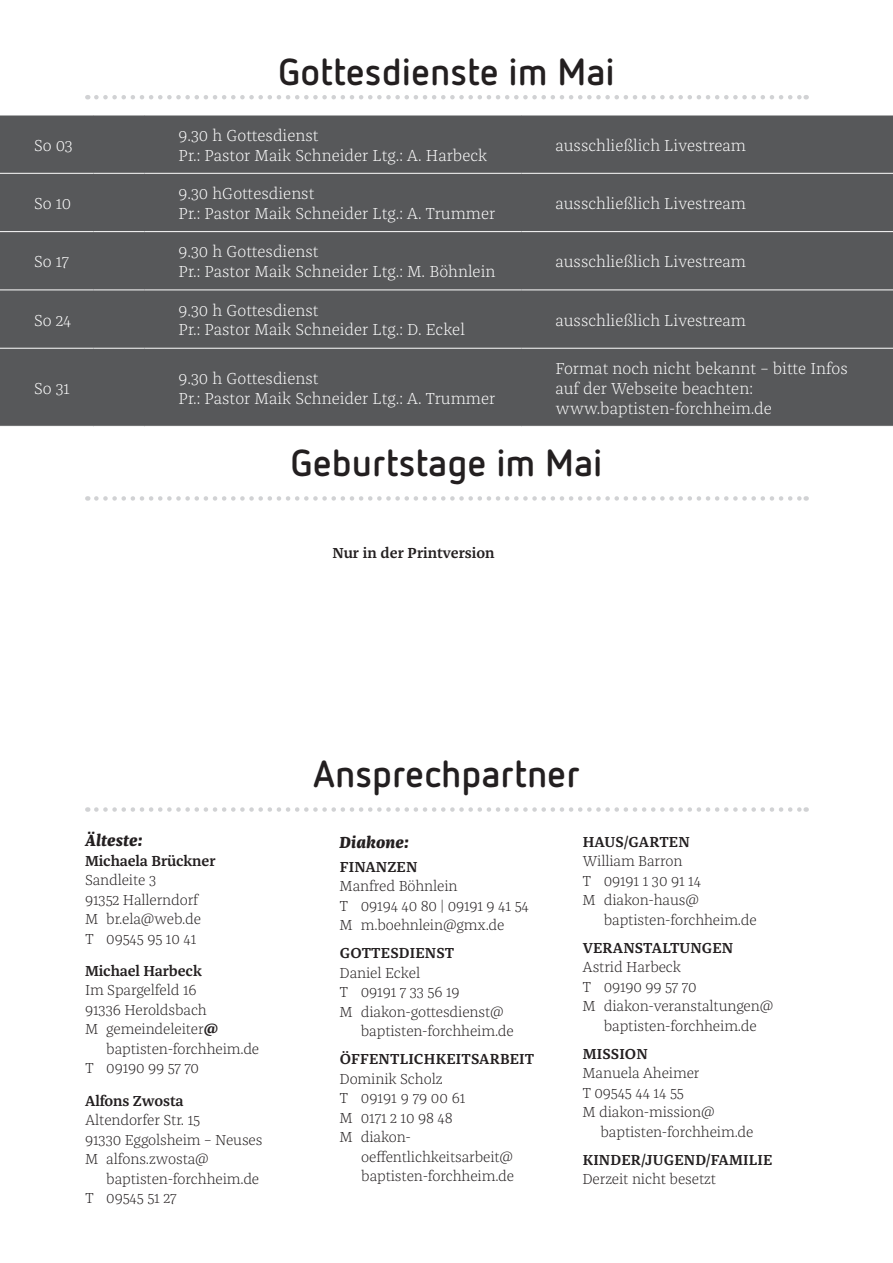
<style>
.page{position:relative;width:893px;height:1263px;background:#fff}
.page>*{position:absolute;margin:0;border:0;box-sizing:border-box;transform-origin:0 0}
.Überschrift{font:700 37.5px "Netto OT";color:#231f20}
.Tabellentext_weiß{font:300 16.5px "Franziska OT";color:#fff}
.Textüberschrift_I{font:italic 800 16.5px "Franziska OT";letter-spacing:.01em;color:#231f20}
.Textabsatz{font:300 15px/19.5px "Franziska OT";letter-spacing:-.01em;color:#231f20}
.Textüberschrift_II{font:600 15px "Franziska OT";letter-spacing:.01em;color:#231f20}
.Textabsatz-2{font:600 15px "Franziska OT";letter-spacing:-.01em;color:#231f20}
.s1{font-weight:600}
</style>
<div class="page">
<svg style="left:96px;top:807px;width:711px;height:5px"></svg>
<svg style="left:96px;top:496px;width:711px;height:5px"></svg>
<svg style="left:96px;top:95px;width:711px;height:4px"></svg>
<div style="left:0;top:116px;width:893px;height:310px;background:#57585a"></div>
<hr style="left:0;top:173px;width:94px;height:1px;background:#fff">
<hr style="left:94px;top:173px;width:51px;height:1px;background:#fff">
<hr style="left:145px;top:173px;width:376px;height:1px;background:#fff">
<hr style="left:521px;top:173px;width:372px;height:1px;background:#fff">
<hr style="left:0;top:231px;width:94px;height:1px;background:#fff">
<hr style="left:94px;top:231px;width:51px;height:1px;background:#fff">
<hr style="left:145px;top:231px;width:376px;height:1px;background:#fff">
<hr style="left:521px;top:231px;width:372px;height:1px;background:#fff">
<hr style="left:0;top:290px;width:94px;height:1px;background:#fff">
<hr style="left:94px;top:290px;width:51px;height:1px;background:#fff">
<hr style="left:145px;top:290px;width:376px;height:1px;background:#fff">
<hr style="left:521px;top:290px;width:372px;height:1px;background:#fff">
<hr style="left:0;top:348px;width:94px;height:1px;background:#fff">
<hr style="left:94px;top:348px;width:51px;height:1px;background:#fff">
<hr style="left:145px;top:348px;width:376px;height:1px;background:#fff">
<hr style="left:521px;top:348px;width:372px;height:1px;background:#fff">
<p class="Überschrift" style="left:278px;top:48px;width:338px">Gottesdienste im Mai</p>
<p class="Tabellentext_weiß" style="left:34px;top:136px;width:40px">So 03</p>
<p class="Tabellentext_weiß" style="left:179px;top:126px;width:142px">9.30 h Gottesdienst</p>
<p class="Tabellentext_weiß" style="left:179px;top:146px;width:310px">Pr.: Pastor Maik Schneider Ltg.: A. Harbeck</p>
<p class="Tabellentext_weiß" style="left:555px;top:136px;width:192px">ausschließlich Livestream</p>
<p class="Tabellentext_weiß" style="left:34px;top:194px;width:39px">So 10</p>
<p class="Tabellentext_weiß" style="left:179px;top:184px;width:137px">9.30 hGottesdienst</p>
<p class="Tabellentext_weiß" style="left:179px;top:204px;width:318px">Pr.: Pastor Maik Schneider Ltg.: A. Trummer</p>
<p class="Tabellentext_weiß" style="left:555px;top:194px;width:192px">ausschließlich Livestream</p>
<p class="Tabellentext_weiß" style="left:34px;top:252px;width:37px">So 17</p>
<p class="Tabellentext_weiß" style="left:179px;top:242px;width:142px">9.30 h Gottesdienst</p>
<p class="Tabellentext_weiß" style="left:179px;top:262px;width:318px">Pr.: Pastor Maik Schneider Ltg.: M. Böhnlein</p>
<p class="Tabellentext_weiß" style="left:555px;top:252px;width:192px">ausschließlich Livestream</p>
<p class="Tabellentext_weiß" style="left:34px;top:311px;width:39px">So 24</p>
<p class="Tabellentext_weiß" style="left:179px;top:301px;width:142px">9.30 h Gottesdienst</p>
<p class="Tabellentext_weiß" style="left:179px;top:320px;width:288px">Pr.: Pastor Maik Schneider Ltg.: D. Eckel</p>
<p class="Tabellentext_weiß" style="left:555px;top:311px;width:192px">ausschließlich Livestream</p>
<p class="Tabellentext_weiß" style="left:34px;top:379px;width:37px">So 31</p>
<p class="Tabellentext_weiß" style="left:179px;top:369px;width:142px">9.30 h Gottesdienst</p>
<p class="Tabellentext_weiß" style="left:179px;top:389px;width:318px">Pr.: Pastor Maik Schneider Ltg.: A. Trummer</p>
<p class="Tabellentext_weiß" style="left:555px;top:359px;width:294px">Format noch nicht bekannt – bitte Infos</p>
<p class="Tabellentext_weiß" style="left:555px;top:379px;width:199px">auf der Webseite beachten:</p>
<p class="Tabellentext_weiß" style="left:555px;top:399px;width:218px">www.baptisten-forchheim.de</p>
<p class="Überschrift" style="left:290px;top:439px;width:313px">Geburtstage im Mai</p>
<p class="Textabsatz-2" style="left:332px;top:544px;width:164px">Nur in der Printversion</p>
<p class="Textüberschrift_I" style="left:85px;top:831px;width:59px">Älteste:</p>
<p class="Textabsatz" style="left:85px;top:851px;width:132px"><span class="s1">Michaela Brückner<br></span>Sandleite 3<br>91352 Hallerndorf<br>M br.ela@web.de<br>T 09545 95 10 41</p>
<p class="Textabsatz-2" style="left:85px;top:962px;width:118px">Michael Harbeck</p>
<p class="Textabsatz" style="left:85px;top:981px;width:113px">Im Spargelfeld 16</p>
<p class="Textabsatz" style="left:85px;top:1000px;width:123px">91336 Heroldsbach</p>
<p class="Textabsatz" style="left:85px;top:1020px;width:134px">M gemeindeleiter<span class="s1">@</span></p>
<p class="Textabsatz" style="left:106px;top:1039px;width:154px">baptisten-forchheim.de</p>
<p class="Textabsatz" style="left:85px;top:1059px;width:115px">T 09190 99 57 70</p>
<p class="Textabsatz-2" style="left:85px;top:1092px;width:100px">Alfons Zwosta</p>
<p class="Textabsatz" style="left:85px;top:1111px;width:117px">Altendorfer Str. 15</p>
<p class="Textabsatz" style="left:85px;top:1130px;width:179px">91330 Eggolsheim – Neuses</p>
<p class="Textabsatz" style="left:85px;top:1150px;width:125px">M alfons.zwosta@</p>
<p class="Textabsatz" style="left:106px;top:1169px;width:154px">baptisten-forchheim.de</p>
<p class="Textabsatz" style="left:85px;top:1189px;width:93px">T 09545 51 27</p>
<p class="Überschrift" style="left:313px;top:750px;width:268px">Ansprechpartner</p>
<p class="Textüberschrift_I" style="left:340px;top:832px;width:71px">Diakone:</p>
<p class="Textüberschrift_II" style="left:340px;top:858px;width:79px">FINANZEN</p>
<p class="Textabsatz" style="left:340px;top:877px;width:191px">Manfred Böhnlein<br>T 09194 40 80 | 09191 9 41 54<br>M m.boehnlein@gmx.de</p>
<p class="Textüberschrift_II" style="left:340px;top:944px;width:116px">GOTTESDIENST</p>
<p class="Textabsatz" style="left:340px;top:963px;width:82px">Daniel Eckel</p>
<p class="Textabsatz" style="left:340px;top:983px;width:122px">T 09191 7 33 56 19</p>
<p class="Textabsatz" style="left:340px;top:1002px;width:166px">M diakon-gottesdienst@</p>
<p class="Textabsatz" style="left:361px;top:1022px;width:154px">baptisten-forchheim.de</p>
<p class="Textüberschrift_II" style="left:340px;top:1050px;width:196px">ÖFFENTLICHKEITSARBEIT</p>
<p class="Textabsatz" style="left:340px;top:1069px;width:104px">Dominik Scholz</p>
<p class="Textabsatz" style="left:340px;top:1089px;width:128px">T 09191 9 79 00 61</p>
<p class="Textabsatz" style="left:340px;top:1108px;width:115px">M 0171 2 10 98 48</p>
<p class="Textabsatz" style="left:340px;top:1128px;width:73px">M diakon-</p>
<p class="Textabsatz" style="left:361px;top:1147px;width:153px">oeffentlichkeitsarbeit@</p>
<p class="Textabsatz" style="left:361px;top:1167px;width:154px">baptisten-forchheim.de</p>
<p class="Textüberschrift_II" style="left:583px;top:833px;width:109px">HAUS/GARTEN</p>
<p class="Textabsatz" style="left:583px;top:852px;width:101px">William Barron</p>
<p class="Textabsatz" style="left:583px;top:871px;width:120px">T 09191 1 30 91 14</p>
<p class="Textabsatz" style="left:583px;top:891px;width:118px">M diakon-haus@</p>
<p class="Textabsatz" style="left:604px;top:910px;width:154px">baptisten-forchheim.de</p>
<p class="Textüberschrift_II" style="left:583px;top:939px;width:152px">VERANSTALTUNGEN</p>
<p class="Textabsatz" style="left:583px;top:958px;width:100px">Astrid Harbeck</p>
<p class="Textabsatz" style="left:583px;top:977px;width:115px">T 09190 99 57 70</p>
<p class="Textabsatz" style="left:583px;top:997px;width:192px">M diakon-veranstaltungen@</p>
<p class="Textabsatz" style="left:604px;top:1016px;width:154px">baptisten-forchheim.de</p>
<p class="Textüberschrift_II" style="left:583px;top:1045px;width:67px">MISSION</p>
<p class="Textabsatz" style="left:583px;top:1064px;width:118px">Manuela Aheimer</p>
<p class="Textabsatz" style="left:583px;top:1083px;width:103px">T 09545 44 14 55</p>
<p class="Textabsatz" style="left:583px;top:1103px;width:133px">M diakon-mission@</p>
<p class="Textabsatz" style="left:601px;top:1122px;width:154px">baptisten-forchheim.de</p>
<p class="Textüberschrift_II" style="left:583px;top:1151px;width:191px">KINDER/JUGEND/FAMILIE</p>
<p class="Textabsatz" style="left:583px;top:1170px;width:135px">Derzeit nicht besetzt</p>
</div>
